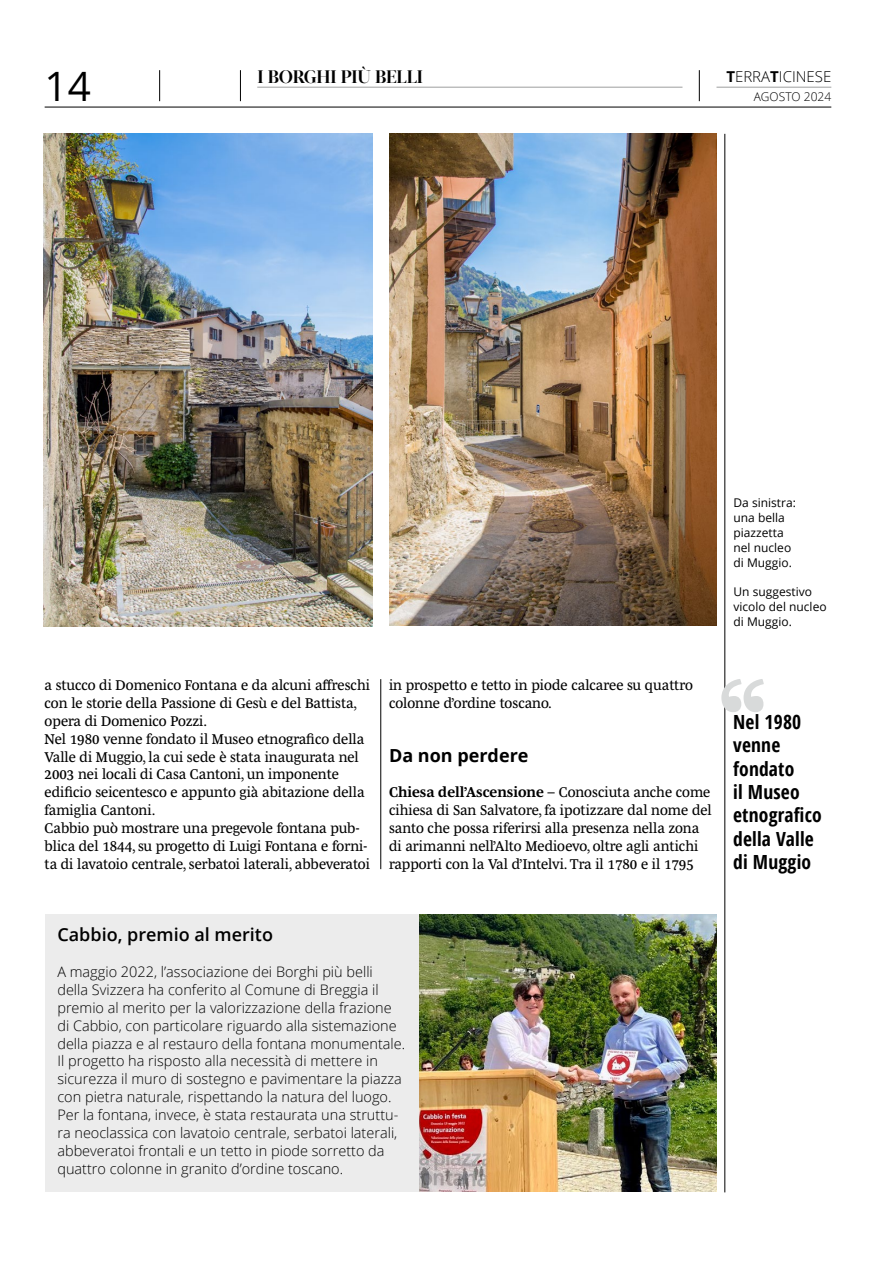
<style>
.page{position:relative;width:893px;height:1263px;background:#fff}
.page>*{position:absolute;margin:0;border:0;box-sizing:border-box;transform-origin:0 0}
.t1{font:800 106.5px "Mencken Std Text";color:#d8dada}
.t2{font:40.5px "Open Sans";color:#000}
.t3{font:700 condensed 19.5px/23.4px "Open Sans";letter-spacing:.01em;color:#000}
.t4{font:600 18px "Open Sans";color:#000}
.t5{font:700 18px "Acta Display W04";letter-spacing:-.015em;color:#000}
.t6{font:700 18px "Open Sans";color:#000}
.t7{font:300 15px "Open Sans";color:#000}
.t8{font:14.4px/18px "Mencken Std Text";color:#000}
.t9{font:300 14.4px/18px "Open Sans";color:#000}
.t10{font:12px/14.9px "Open Sans";color:#000}
.t11{font:300 12px "Open Sans";color:#000}
.s1{font-weight:700}
</style>
<div class="page">
<hr style="left:45px;top:107px;width:786px;height:1px;background:#000">
<hr style="left:699px;top:70px;width:1px;height:31px;background:#000">
<hr style="left:159px;top:70px;width:1px;height:31px;background:#000">
<hr style="left:716px;top:87px;width:115px;height:1px;background:#9d9e9e">
<hr style="left:257px;top:87px;width:425px;height:1px;background:#9d9e9e">
<hr style="left:240px;top:70px;width:1px;height:31px;background:#000">
<hr style="left:725px;top:134px;width:1px;height:1058px;background:#000">
<hr style="left:380px;top:679px;width:1px;height:190px;background:#000">
<img style="left:44px;top:134px;width:328px;height:492px">
<img style="left:389px;top:134px;width:327px;height:492px">
<div style="left:45px;top:914px;width:671px;height:278px;background:#ececec"></div>
<img style="left:420px;top:914px;width:296px;height:278px">
<p class="t5" style="left:257px;top:66px;width:167px">I BORGHI PIÙ BELLI</p>
<h2 class="t2" style="left:45px;top:59px;width:48px">14</h2>
<p class="t7" style="left:726px;top:66px;width:106px"><span class="s1">T</span>ERRA<span class="s1">T</span>ICINESE</p>
<p class="t11" style="left:754px;top:89px;width:79px">AGOSTO 2024</p>
<p class="t10" style="left:733px;top:495px;width:64px">Da sinistra: una bella piazzetta nel nucleo di Muggio.</p>
<p class="t10" style="left:733px;top:584px;width:95px">Un suggestivo vicolo del nucleo di Muggio.</p>
<p class="t8" style="left:45px;top:676px;width:327px">a stucco di Domenico Fontana e da alcuni affreschi con le storie della Passione di Gesù e del Battista, opera di Domenico Pozzi.<br>Nel 1980 venne fondato il Museo etnografico della Valle di Muggio, la cui sede è stata inaugurata nel 2003 nei locali di Casa Cantoni, un imponente edificio seicentesco e appunto già abitazione della famiglia Cantoni.<br>Cabbio può mostrare una pregevole fontana pub&shy;blica del 1844, su progetto di Luigi Fontana e forni&shy;ta di lavatoio centrale, serbatoi laterali, abbeveratoi</p>
<p class="t8" style="left:389px;top:676px;width:305px">in prospetto e tetto in piode calcaree su quattro colonne d’ordine toscano.</p>
<p class="t6" style="left:389px;top:743px;width:141px">Da non perdere</p>
<p class="t8" style="left:389px;top:783px;width:324px"><span class="s1">Chiesa dell’Ascensione</span> – Conosciuta anche come cihiesa di San Salvatore, fa ipotizzare dal nome del santo che possa riferirsi alla presenza nella zona di arimanni nell’Alto Medioevo, oltre agli antichi rapporti con la Val d’Intelvi. Tra il 1780 e il 1795</p>
<h1 class="t1" style="left:717px;top:655px;width:53px">“</h1>
<h3 class="t3" style="left:733px;top:709px;width:90px">Nel 1980 venne fondato<br>il Museo etnografico della Valle di Muggio</h3>
<p class="t4" style="left:57px;top:922px;width:217px">Cabbio, premio al merito</p>
<p class="t9" style="left:57px;top:962px;width:349px">A maggio 2022, l’associazione dei Borghi più belli della Svizzera ha conferito al Comune di Breggia il premio al merito per la valorizzazione della frazione di Cabbio, con particolare riguardo alla sistemazione della piazza e al restauro della fontana monumentale.<br>Il progetto ha risposto alla necessità di mettere in sicurezza il muro di sostegno e pavimentare la piazza con pietra naturale, rispettando la natura del luogo.<br>Per la fontana, invece, è stata restaurata una struttu&shy;ra neoclassica con lavatoio centrale, serbatoi laterali, abbeveratoi frontali e un tetto in piode sorretto da quattro colonne in granito d’ordine toscano.</p>
</div>
